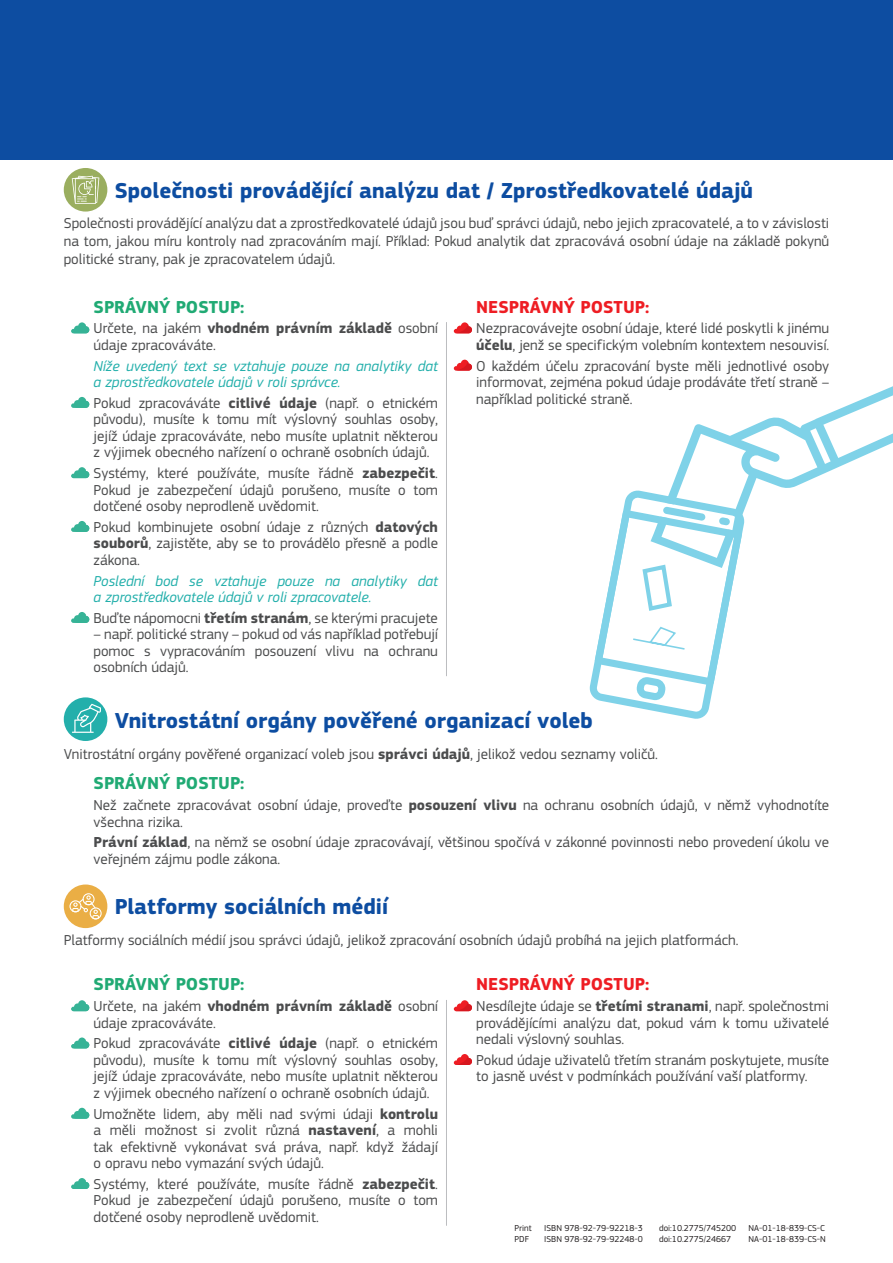
<style>
.page{position:relative;width:893px;height:1263px;background:#fff}
.page>*{position:absolute;margin:0;border:0;box-sizing:border-box;transform-origin:0 0}
.title_1_bis{font:700 22.5px "EC Square Sans Pro";color:#0d4da1}
.tab_head_2{font:700 18px "EC Square Sans Pro";color:#ee1d23}
.tab_head_1{font:700 18px "EC Square Sans Pro";color:#20aa74}
.tab_head_3{font:700 18px "EC Square Sans Pro";color:#20aa74}
.tab_body_1{font:15px/16.5px "EC Square Sans Pro";color:#4b4c4d;text-align:justify}
.body{font:15px/18px "EC Square Sans Pro";color:#4b4c4d;text-align:justify}
.tab_body_2{font:15px/16.5px "EC Square Sans Pro";color:#4b4c4d;text-align:justify}
.tab_body_3{font:15px/16.5px "EC Square Sans Pro";color:#4b4c4d}
.tab_inter_1{font:italic 15px/16.5px "EC Square Sans Pro";color:#23afab}
.ids{font:9px "EC Square Sans Pro";color:#231f20}
.s1{font-weight:700}
</style>
<div class="page">
<svg style="left:671px;top:386px;width:222px;height:122px"></svg>
<svg style="left:589px;top:489px;width:156px;height:230px"></svg>
<hr style="left:446px;top:1000px;width:1px;height:226px;background:#bcbdc0">
<svg style="left:71px;top:1000px;width:18px;height:11px"></svg>
<svg style="left:71px;top:1037px;width:18px;height:11px"></svg>
<svg style="left:71px;top:1108px;width:18px;height:11px"></svg>
<svg style="left:71px;top:1178px;width:18px;height:11px"></svg>
<svg style="left:454px;top:1000px;width:18px;height:11px"></svg>
<svg style="left:454px;top:1054px;width:18px;height:11px"></svg>
<hr style="left:446px;top:322px;width:1px;height:354px;background:#bcbdc0">
<svg style="left:71px;top:322px;width:18px;height:11px"></svg>
<svg style="left:71px;top:397px;width:18px;height:11px"></svg>
<svg style="left:71px;top:467px;width:18px;height:11px"></svg>
<svg style="left:71px;top:521px;width:18px;height:11px"></svg>
<svg style="left:71px;top:612px;width:18px;height:11px"></svg>
<svg style="left:454px;top:322px;width:18px;height:11px"></svg>
<svg style="left:454px;top:360px;width:18px;height:11px"></svg>
<div style="left:64px;top:884px;width:43px;height:44px;background:#eaae45;border-radius:50%"></div>
<svg style="left:69px;top:893px;width:33px;height:26px"></svg>
<div style="left:64px;top:697px;width:43px;height:44px;background:#23afab;border-radius:50%"></div>
<svg style="left:72px;top:704px;width:29px;height:29px"></svg>
<div style="left:64px;top:168px;width:43px;height:44px;background:#9aae5f;border-radius:50%"></div>
<svg style="left:72px;top:176px;width:27px;height:28px"></svg>
<div style="left:0;top:0;width:893px;height:160px;background:#0d4da1"></div>
<p class="title_1_bis" style="left:115px;top:177px;width:640px">Společnosti provádějící analýzu dat / Zprostředkovatelé údajů</p>
<p class="body" style="left:64px;top:214px;width:767px">Společnosti provádějící analýzu dat a zprostředkovatelé údajů jsou buď správci údajů, nebo jejich zpracovatelé, a to v závislosti na tom, jakou míru kontroly nad zpracováním mají. Příklad: Pokud analytik dat zpracovává osobní údaje na základě pokynů politické strany, pak je zpracovatelem údajů.</p>
<p class="tab_head_1" style="left:94px;top:296px;width:152px">SPRÁVNÝ POSTUP:</p>
<p class="tab_body_1" style="left:94px;top:320px;width:346px">Určete, na jakém <span class="s1">vhodném právním základě</span> osobní údaje zpracováváte.</p>
<p class="tab_inter_1" style="left:94px;top:357px;width:346px">Níže uvedený text se vztahuje pouze na analytiky dat a zprostředkovatele údajů v roli správce.</p>
<p class="tab_body_1" style="left:94px;top:395px;width:346px">Pokud zpracováváte <span class="s1">citlivé údaje</span> (např. o etnickém původu), musíte k tomu mít výslovný souhlas osoby, jejíž údaje zpracováváte, nebo musíte uplatnit některou z výjimek obecného nařízení o ochraně osobních údajů.</p>
<p class="tab_body_1" style="left:94px;top:465px;width:346px">Systémy, které používáte, musíte řádně <span class="s1">zabezpečit</span>.<br>Pokud je zabezpečení údajů porušeno, musíte o tom dotčené osoby neprodleně uvědomit.</p>
<p class="tab_body_1" style="left:94px;top:519px;width:346px">Pokud kombinujete osobní údaje z různých <span class="s1">datových souborů</span>, zajistěte, aby se to provádělo přesně a podle zákona.</p>
<p class="tab_inter_1" style="left:94px;top:572px;width:346px">Poslední bod se vztahuje pouze na analytiky dat a zprostředkovatele údajů v roli zpracovatele.</p>
<p class="tab_body_1" style="left:94px;top:610px;width:346px">Buďte nápomocni <span class="s1">třetím stranám</span>, se kterými pracujete</p>
<p class="tab_body_1" style="left:94px;top:626px;width:346px">– např. politické strany – pokud od vás například potřebují pomoc s vypracováním posouzení vlivu na ochranu osobních údajů.</p>
<p class="tab_head_2" style="left:476px;top:296px;width:174px">NESPRÁVNÝ POSTUP:</p>
<p class="tab_body_2" style="left:476px;top:320px;width:354px">Nezpracovávejte osobní údaje, které lidé poskytli k jinému <span class="s1">účelu</span>, jenž se specifickým volebním kontextem nesouvisí.</p>
<p class="tab_body_2" style="left:476px;top:357px;width:354px">O každém účelu zpracování byste měli jednotlivé osoby informovat, zejména pokud údaje prodáváte třetí straně – například politické straně.</p>
<p class="title_1_bis" style="left:115px;top:707px;width:480px">Vnitrostátní orgány pověřené organizací voleb</p>
<p class="body" style="left:64px;top:745px;width:596px">Vnitrostátní orgány pověřené organizací voleb jsou <span class="s1">správci údajů</span>, jelikož vedou seznamy voličů.</p>
<p class="tab_head_3" style="left:94px;top:773px;width:152px">SPRÁVNÝ POSTUP:</p>
<p class="tab_body_3" style="left:94px;top:797px;width:737px">Než začnete zpracovávat osobní údaje, proveďte <span class="s1">posouzení vlivu</span> na ochranu osobních údajů, v němž vyhodnotíte všechna rizika.</p>
<p class="tab_body_3" style="left:94px;top:834px;width:737px"><span class="s1">Právní základ</span>, na němž se osobní údaje zpracovávají, většinou spočívá v zákonné povinnosti nebo provedení úkolu ve veřejném zájmu podle zákona.</p>
<p class="title_1_bis" style="left:115px;top:893px;width:275px">Platformy sociálních médií</p>
<p class="body" style="left:64px;top:931px;width:676px">Platformy sociálních médií jsou správci údajů, jelikož zpracování osobních údajů probíhá na jejich platformách.</p>
<p class="tab_head_1" style="left:94px;top:974px;width:152px">SPRÁVNÝ POSTUP:</p>
<p class="tab_body_1" style="left:94px;top:998px;width:346px">Určete, na jakém <span class="s1">vhodném právním základě</span> osobní údaje zpracováváte.</p>
<p class="tab_body_1" style="left:94px;top:1035px;width:346px">Pokud zpracováváte <span class="s1">citlivé údaje</span> (např. o etnickém původu), musíte k tomu mít výslovný souhlas osoby, jejíž údaje zpracováváte, nebo musíte uplatnit některou z výjimek obecného nařízení o ochraně osobních údajů.</p>
<p class="tab_body_1" style="left:94px;top:1105px;width:346px">Umožněte lidem, aby měli nad svými údaji <span class="s1">kontrolu </span>a měli možnost si zvolit různá <span class="s1">nastavení</span>, a mohli tak efektivně vykonávat svá práva, např. když žádají o opravu nebo vymazání svých údajů.</p>
<p class="tab_body_1" style="left:94px;top:1176px;width:346px">Systémy, které používáte, musíte řádně <span class="s1">zabezpečit</span>.<br>Pokud je zabezpečení údajů porušeno, musíte o tom dotčené osoby neprodleně uvědomit.</p>
<p class="tab_head_2" style="left:476px;top:974px;width:174px">NESPRÁVNÝ POSTUP:</p>
<p class="tab_body_2" style="left:476px;top:998px;width:354px">Nesdílejte údaje se <span class="s1">třetími stranami</span>, např. společnostmi provádějícími analýzu dat, pokud vám k tomu uživatelé nedali výslovný souhlas.</p>
<p class="tab_body_2" style="left:476px;top:1052px;width:354px">Pokud údaje uživatelů třetím stranám poskytujete, musíte to jasně uvést v podmínkách používání vaší platformy.</p>
<p class="ids" style="left:514px;top:1223px;width:19px">Print</p>
<p class="ids" style="left:544px;top:1223px;width:100px">ISBN 978-92-79-92218-3</p>
<p class="ids" style="left:659px;top:1223px;width:78px">doi:10.2775/745200</p>
<p class="ids" style="left:748px;top:1223px;width:78px">NA-01-18-839-CS-C</p>
<p class="ids" style="left:514px;top:1233px;width:16px">PDF</p>
<p class="ids" style="left:544px;top:1233px;width:100px">ISBN 978-92-79-92248-0</p>
<p class="ids" style="left:659px;top:1233px;width:73px">doi:10.2775/24667</p>
<p class="ids" style="left:748px;top:1233px;width:79px">NA-01-18-839-CS-N</p>
</div>
